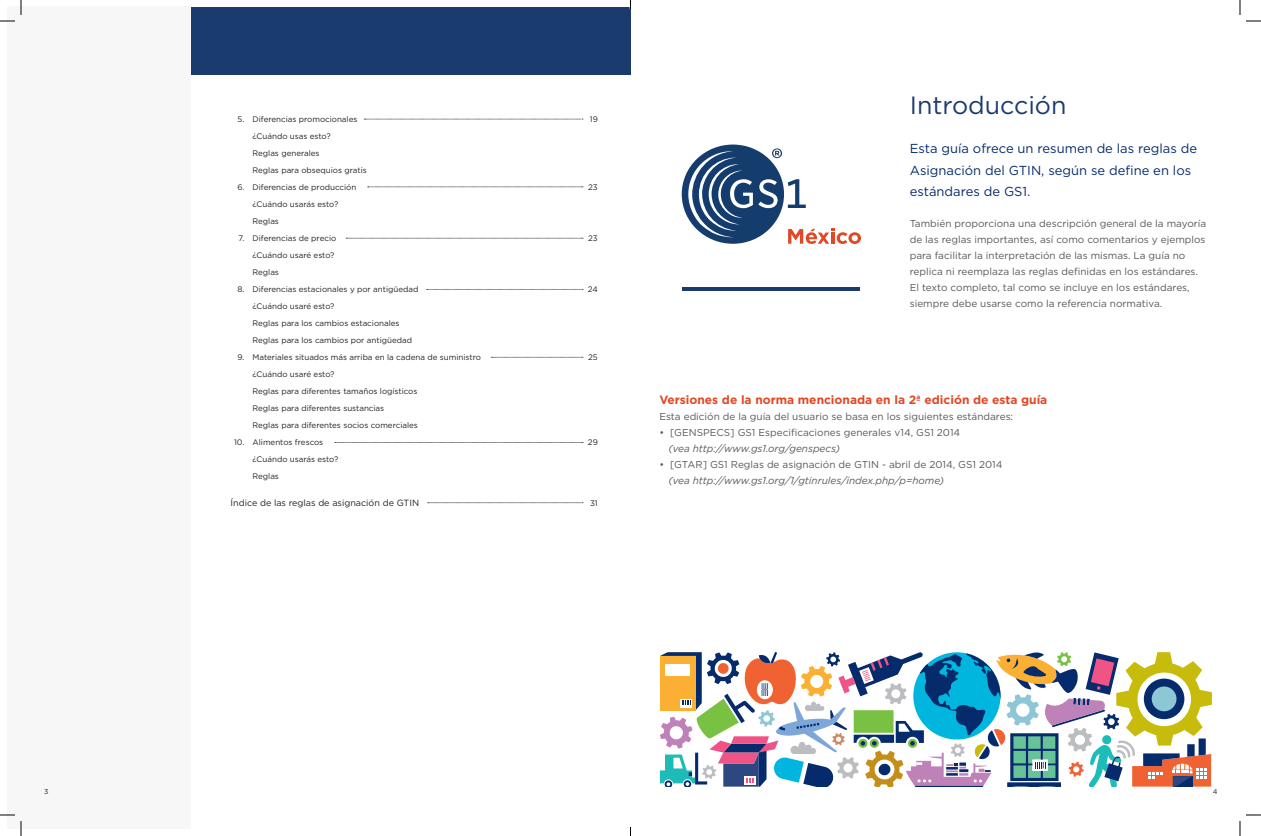
<style>
.page{position:relative;width:1261px;height:836px;background:#fff}
.page>*{position:absolute;margin:0;border:0;box-sizing:border-box;transform-origin:0 0}
.t1{font:25px "Gotham";color:#193b6d}
.t2{font:13px/21.6px "Gotham";color:#052b6c}
.t3{font:700 12px "Gotham";color:#e14825}
.t4{font:10px/16px "Gotham";color:#57585a}
.t5{font:italic 10px "Gotham";color:#57585a}
.t6{font:9px "Gotham";color:#231f20}
.t7{font:8px "Gotham";color:#231f20}
.t8{font:7px "Gotham";color:#231f20}
</style>
<div class="page">
<div style="left:191px;top:7px;width:439px;height:68px;background:#193b6d"></div>
<hr style="left:682px;top:287px;width:177px;height:4px;background:#193b6d">
<svg style="left:682px;top:144px;width:179px;height:100px"></svg>
<svg style="left:660px;top:652px;width:551px;height:134px"></svg>
<div style="left:7px;top:7px;width:184px;height:822px;background:#f7f7f8"></div>
<svg style="left:364px;top:119px;width:219px;height:1px"></svg>
<svg style="left:368px;top:187px;width:215px;height:1px"></svg>
<svg style="left:346px;top:238px;width:237px;height:1px"></svg>
<svg style="left:427px;top:289px;width:156px;height:1px"></svg>
<svg style="left:491px;top:357px;width:92px;height:1px"></svg>
<svg style="left:335px;top:442px;width:248px;height:1px"></svg>
<svg style="left:428px;top:502px;width:155px;height:1px"></svg>
<svg style="left:0;top:0;width:22px;height:22px"></svg>
<svg style="left:0;top:814px;width:22px;height:22px"></svg>
<svg style="left:1239px;top:0;width:22px;height:22px"></svg>
<svg style="left:1239px;top:814px;width:22px;height:22px"></svg>
<p class="t7" style="left:238px;top:114px;width:8px">5.</p>
<p class="t7" style="left:252px;top:114px;width:106px">Diferencias promocionales</p>
<p class="t7" style="left:590px;top:114px;width:10px">19</p>
<p class="t7" style="left:252px;top:131px;width:80px">¿Cuándo usas esto?</p>
<p class="t7" style="left:252px;top:148px;width:69px">Reglas generales</p>
<p class="t7" style="left:252px;top:165px;width:116px">Reglas para obsequios gratis</p>
<p class="t7" style="left:237px;top:182px;width:9px">6.</p>
<p class="t7" style="left:252px;top:182px;width:105px">Diferencias de producción</p>
<p class="t7" style="left:588px;top:182px;width:11px">23</p>
<p class="t7" style="left:252px;top:199px;width:87px">¿Cuándo usarás esto?</p>
<p class="t7" style="left:252px;top:216px;width:28px">Reglas</p>
<p class="t7" style="left:239px;top:233px;width:7px">7.</p>
<p class="t7" style="left:252px;top:233px;width:85px">Diferencias de precio</p>
<p class="t7" style="left:588px;top:233px;width:11px">23</p>
<p class="t7" style="left:252px;top:250px;width:83px">¿Cuándo usaré esto?</p>
<p class="t7" style="left:252px;top:267px;width:28px">Reglas</p>
<p class="t7" style="left:237px;top:284px;width:8px">8.</p>
<p class="t7" style="left:252px;top:284px;width:167px">Diferencias estacionales y por antigüedad</p>
<p class="t7" style="left:588px;top:284px;width:11px">24</p>
<p class="t7" style="left:252px;top:301px;width:83px">¿Cuándo usaré esto?</p>
<p class="t7" style="left:252px;top:318px;width:149px">Reglas para los cambios estacionales</p>
<p class="t7" style="left:252px;top:335px;width:161px">Reglas para los cambios por antigüedad</p>
<p class="t7" style="left:237px;top:352px;width:9px">9.</p>
<p class="t7" style="left:252px;top:352px;width:230px">Materiales situados más arriba en la cadena de suministro</p>
<p class="t7" style="left:588px;top:352px;width:11px">25</p>
<p class="t7" style="left:252px;top:369px;width:83px">¿Cuándo usaré esto?</p>
<p class="t7" style="left:252px;top:386px;width:166px">Reglas para diferentes tamaños logísticos</p>
<p class="t7" style="left:252px;top:403px;width:133px">Reglas para diferentes sustancias</p>
<p class="t7" style="left:252px;top:420px;width:167px">Reglas para diferentes socios comerciales</p>
<p class="t7" style="left:234px;top:437px;width:12px">10.</p>
<p class="t7" style="left:252px;top:437px;width:72px">Alimentos frescos</p>
<p class="t7" style="left:588px;top:437px;width:11px">29</p>
<p class="t7" style="left:252px;top:454px;width:87px">¿Cuándo usarás esto?</p>
<p class="t7" style="left:252px;top:471px;width:28px">Reglas</p>
<p class="t6" style="left:231px;top:497px;width:190px">Índice de las reglas de asignación de GTIN</p>
<p class="t7" style="left:590px;top:497px;width:9px">31</p>
<p class="t1" style="left:910px;top:90px;width:158px">Introducción</p>
<p class="t2" style="left:910px;top:137px;width:289px">Esta guía ofrece un resumen de las reglas de<br>Asignación del GTIN, según se define en los estándares de GS1.</p>
<p class="t4" style="left:910px;top:215px;width:298px">También proporciona una descripción general de la mayoría de las reglas importantes, así como comentarios y ejemplos para facilitar la interpretación de las mismas. La guía no replica ni reemplaza las reglas definidas en los estándares.<br>El texto completo, tal como se incluye en los estándares, siempre debe usarse como la referencia normativa.</p>
<p class="t3" style="left:659px;top:391px;width:390px">Versiones de la norma mencionada en la 2ª edición de esta guía</p>
<p class="t4" style="left:659px;top:408px;width:355px">Esta edición de la guía del usuario se basa en los siguientes estándares:</p>
<p class="t4" style="left:659px;top:424px;width:302px">• [GENSPECS] GS1 Especificaciones generales v14, GS1 2014</p>
<p class="t5" style="left:668px;top:441px;width:173px">(vea http://www.gs1.org/genspecs)</p>
<p class="t4" style="left:659px;top:456px;width:345px">• [GTAR] GS1 Reglas de asignación de GTIN - abril de 2014, GS1 2014</p>
<p class="t5" style="left:668px;top:473px;width:277px">(vea http://www.gs1.org/1/gtinrules/index.php/p=home)</p>
<p class="t8" style="left:44px;top:786px;width:6px">3</p>
<p class="t8" style="left:1213px;top:786px;width:6px">4</p>
</div>
